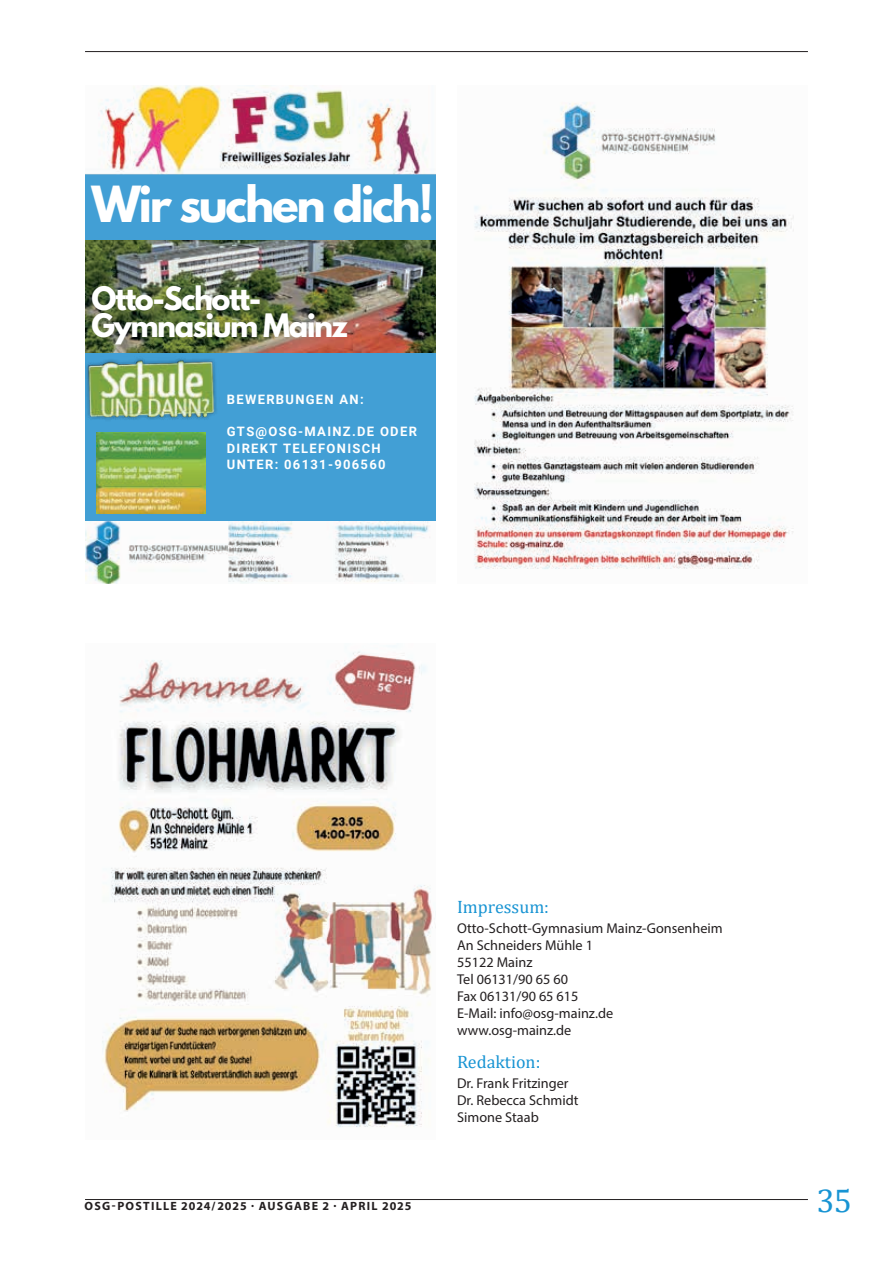
<style>
.page{position:relative;width:893px;height:1263px;background:#fff}
.page>*{position:absolute;margin:0;border:0;box-sizing:border-box;transform-origin:0 0}
.t1{font:700 44.1px "League Spartan";letter-spacing:-.05em;color:#fff}
.t2{font:33px "Cambria";color:#1894d3}
.t3{font:700 28.65px/27px "League Spartan";letter-spacing:-.05em;color:#fff}
.t4{font:18px "Cambria";color:#1894d3}
.t5{font:14.25px/17px "Myriad Pro";color:#231f20}
.t6{font:700 13.05px/16.2px "Roboto";letter-spacing:.1em;color:#fff}
.t7{font:700 12px "Myriad Pro";letter-spacing:.1em;color:#231f20}
</style>
<div class="page">
<hr style="left:85px;top:51px;width:723px;height:1px;background:#231f20">
<hr style="left:85px;top:1199px;width:723px;height:1px;background:#231f20">
<div style="left:90px;top:85px;width:346px;height:498px;background:#429fd5"></div>
<img style="left:227px;top:522px;width:209px;height:61px">
<img style="left:85px;top:240px;width:351px;height:112px">
<img style="left:85px;top:85px;width:351px;height:90px">
<img style="left:85px;top:356px;width:132px;height:66px">
<img style="left:96px;top:432px;width:110px;height:82px">
<img style="left:85px;top:522px;width:142px;height:61px">
<img style="left:474px;top:102px;width:320px;height:467px">
<img style="left:102px;top:645px;width:334px;height:482px">
<h1 class="t1" style="left:91px;top:169px;width:344px">Wir suchen dich!</h1>
<h3 class="t3" style="left:91px;top:284px;width:258px">Otto-Schott-<br>Gymnasium Mainz</h3>
<p class="t6" style="left:227px;top:391px;width:138px">BEWERBUNGEN AN:</p>
<p class="t6" style="left:227px;top:423px;width:192px">GTS@OSG-MAINZ.DE ODER<br>DIREKT TELEFONISCH<br>UNTER: 06131-906560</p>
<p class="t7" style="left:85px;top:1198px;width:328px">OSG-POSTILLE 2024/2025 · AUSGABE 2 · APRIL 2025</p>
<p class="t4" style="left:457px;top:896px;width:93px">Impressum:</p>
<p class="t5" style="left:457px;top:919px;width:267px">Otto-Schott-Gymnasium Mainz-Gonsenheim<br>An Schneiders Mühle 1<br>55122 Mainz<br>Tel 06131/90 65 60<br>Fax 06131/90 65 615<br>E-Mail: info@osg-mainz.de www.osg-mainz.de</p>
<p class="t4" style="left:457px;top:1051px;width:85px">Redaktion:</p>
<p class="t5" style="left:457px;top:1075px;width:123px">Dr. Frank Fritzinger<br>Dr. Rebecca Schmidt<br>Simone Staab</p>
<h2 class="t2" style="left:816px;top:1181px;width:37px">35</h2>
</div>
